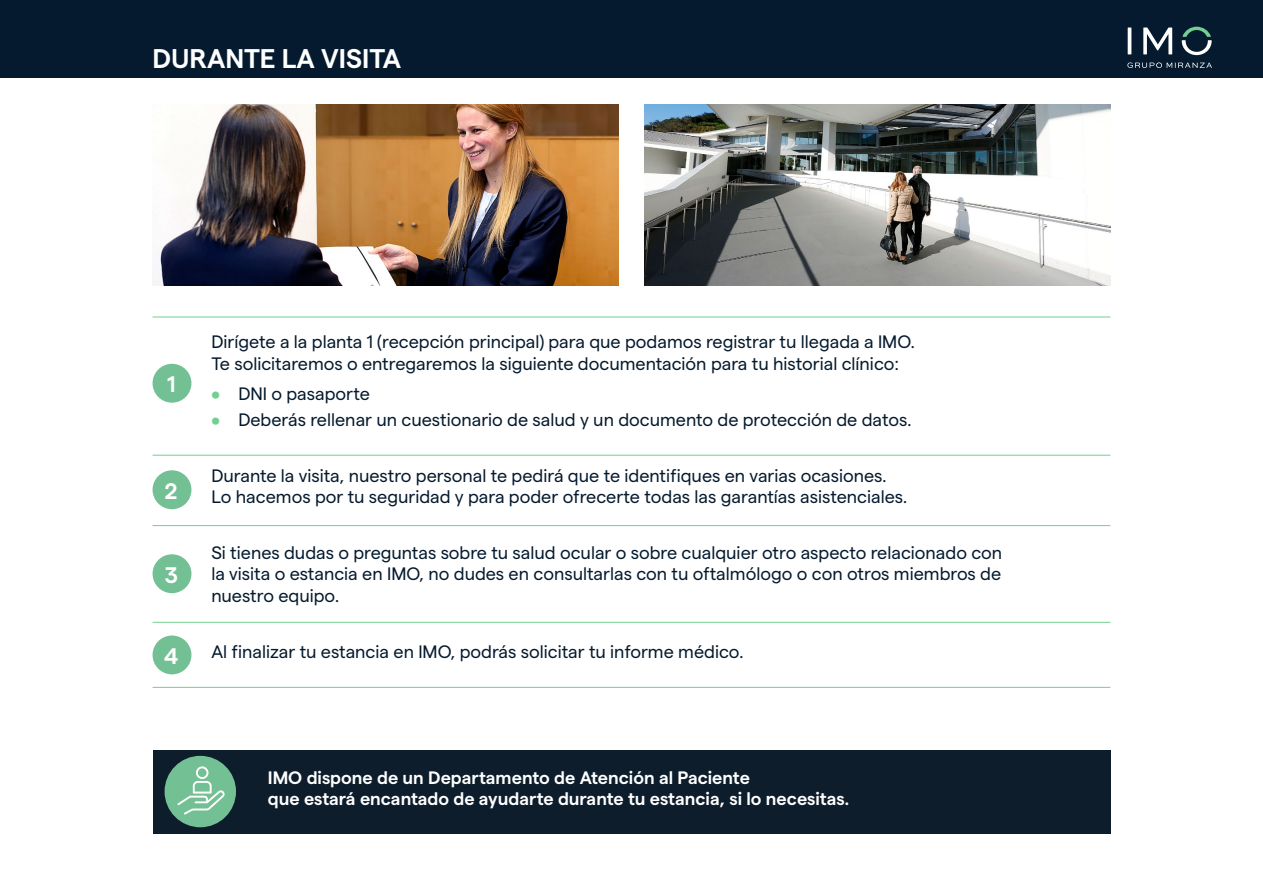
<style>
.page{position:relative;width:1263px;height:893px;background:#fff}
.page>*{position:absolute;margin:0;border:0;box-sizing:border-box;transform-origin:0 0}
.t1{font:600 27px "Matter";color:#fff}
.t2{font:600 22.5px "Matter";color:#fff}
.t3{font:18px/21.6px "Matter";color:#051a2e}
.t4{font:600 18px/21.6px "Matter";color:#fff}
.s1{font-weight:600;color:#73cf91}
</style>
<div class="page">
<div style="left:0;top:0;width:1263px;height:78px;background:#051a2e"></div>
<svg style="left:1182px;top:27px;width:30px;height:28px"></svg>
<svg style="left:1143px;top:28px;width:29px;height:26px"></svg>
<hr style="left:1128px;top:28px;width:3px;height:26px;background:#fff">
<svg style="left:1127px;top:62px;width:85px;height:6px"></svg>
<img style="left:153px;top:104px;width:466px;height:182px">
<img style="left:644px;top:104px;width:466px;height:182px">
<div style="left:153px;top:364px;width:38px;height:39px;background:#74c095;border-radius:50%"></div>
<div style="left:153px;top:470px;width:38px;height:39px;background:#74c095;border-radius:50%"></div>
<div style="left:153px;top:554px;width:38px;height:39px;background:#74c095;border-radius:50%"></div>
<div style="left:153px;top:635px;width:38px;height:39px;background:#74c095;border-radius:50%"></div>
<div style="left:153px;top:750px;width:957px;height:84px;background:#0d1d2c"></div>
<hr style="left:153px;top:455px;width:957px;height:1px;background:#73cf91">
<hr style="left:153px;top:317px;width:957px;height:1px;background:#73cf91">
<hr style="left:153px;top:525px;width:957px;height:1px;background:#73cf91">
<hr style="left:153px;top:622px;width:957px;height:1px;background:#73cf91">
<hr style="left:153px;top:687px;width:957px;height:1px;background:#73cf91">
<div style="left:165px;top:756px;width:71px;height:71px;background:#74c095;border-radius:50%"></div>
<svg style="left:177px;top:766px;width:48px;height:49px"></svg>
<h1 class="t1" style="left:153px;top:44px;width:250px">DURANTE LA VISITA</h1>
<p class="t2" style="left:167px;top:372px;width:10px">1</p>
<p class="t2" style="left:165px;top:478px;width:14px">2</p>
<p class="t2" style="left:165px;top:562px;width:15px">3</p>
<p class="t2" style="left:164px;top:644px;width:16px">4</p>
<p class="t3" style="left:211px;top:332px;width:705px">Dirígete a la planta 1 (recepción principal) para que podamos registrar tu llegada a IMO.<br>Te solicitaremos o entregaremos la siguiente documentación para tu historial clínico:</p>
<p class="t3" style="left:211px;top:384px;width:160px"><span class="s1">•</span> DNI o pasaporte</p>
<p class="t3" style="left:211px;top:410px;width:702px"><span class="s1">•</span> Deberás rellenar un cuestionario de salud y un documento de protección de datos.</p>
<p class="t3" style="left:211px;top:466px;width:698px">Durante la visita, nuestro personal te pedirá que te identifiques en varias ocasiones.<br>Lo hacemos por tu seguridad y para poder ofrecerte todas las garantías asistenciales.</p>
<p class="t3" style="left:211px;top:543px;width:792px;text-align:justify">Si tienes dudas o preguntas sobre tu salud ocular o sobre cualquier otro aspecto relacionado con la visita o estancia en IMO, no dudes en consultarlas con tu oftalmólogo o con otros miembros de nuestro equipo.</p>
<p class="t3" style="left:211px;top:642px;width:534px">Al finalizar tu estancia en IMO, podrás solicitar tu informe médico.</p>
<p class="t4" style="left:268px;top:766px;width:583px">IMO dispone de un Departamento de Atención al Paciente<br>que estará encantado de ayudarte durante tu estancia, si lo necesitas.</p>
</div>
